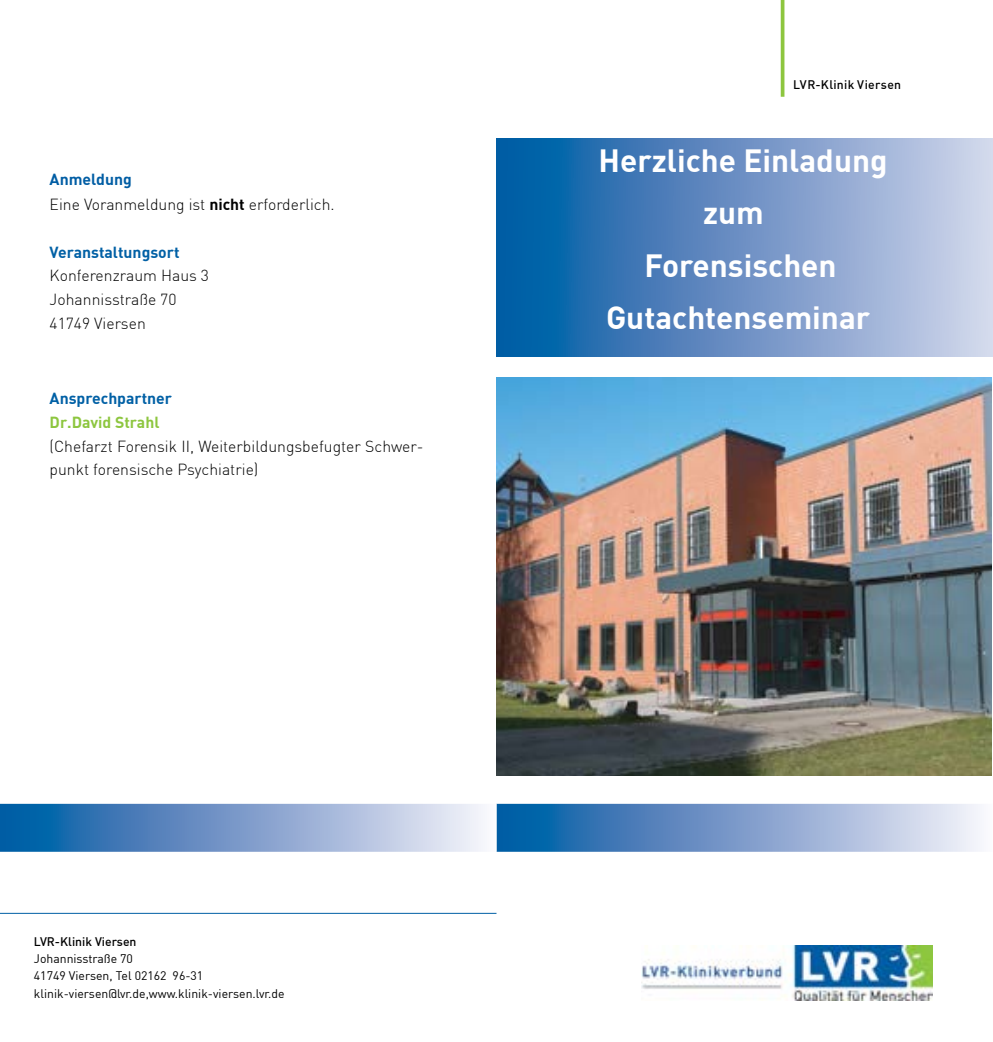
<style>
.page{position:relative;width:993px;height:1042px;background:#fff}
.page>*{position:absolute;margin:0;border:0;box-sizing:border-box;transform-origin:0 0}
.t1{font:700 31.5px "DIN";color:#fff}
.t2{font:300 15.75px/23.6px "DIN";color:#000}
.t3{font:700 15.75px "DIN";color:#0060a5}
.t4{font:700 15.75px "DIN";color:#8dc63f}
.t5{font:12.25px/17.3px "DIN";color:#000}
.t6{font:500 12.25px "DIN";letter-spacing:.025em;color:#000}
.t7{font:500 12.25px "DIN";color:#000}
.s1{font-weight:700;color:#005da4}
.s2{font-weight:700}
</style>
<div class="page">
<svg style="left:780px;top:0;width:4px;height:97px"></svg>
<img style="left:641px;top:945px;width:291px;height:56px">
<hr style="left:0;top:913px;width:496px;height:1px;background:#0060a5">
<img style="left:496px;top:377px;width:495px;height:398px">
<svg style="left:496px;top:139px;width:496px;height:217px;background:#6893c5"></svg>
<svg style="left:499px;top:807px;width:481px;height:42px;background:#7a9fcb"></svg>
<div style="left:496px;top:804px;width:496px;height:48px;border:2px solid #fff"></div>
<svg style="left:3px;top:807px;width:480px;height:42px;background:#799ecb"></svg>
<div style="left:0;top:804px;width:496px;height:48px;border:2px solid #fff"></div>
<p class="t2" style="left:50px;top:167px;width:286px;line-height:24.5px"><span class="s1">Anmeldung<br></span>Eine Voranmeldung ist <span class="s2">nicht</span> erforderlich.</p>
<p class="t3" style="left:50px;top:242px;width:131px">Veranstaltungsort</p>
<p class="t2" style="left:50px;top:264px;width:161px">Konferenzraum Haus 3<br>Johannisstraße 70<br>41749 Viersen</p>
<p class="t3" style="left:50px;top:388px;width:124px">Ansprechpartner</p>
<p class="t4" style="left:50px;top:412px;width:111px">Dr.David Strahl</p>
<p class="t2" style="left:50px;top:434px;width:375px">(Chefarzt Forensik II, Weiterbildungsbefugter Schwer&shy;punkt forensische Psychiatrie)</p>
<p class="t6" style="left:792px;top:77px;width:109px">LVR-Klinik Viersen</p>
<h1 class="t1" style="left:598px;top:140px;width:290px">Herzliche Einladung</h1>
<h1 class="t1" style="left:702px;top:192px;width:62px">zum</h1>
<h1 class="t1" style="left:644px;top:245px;width:193px">Forensischen</h1>
<h1 class="t1" style="left:606px;top:297px;width:265px">Gutachtenseminar</h1>
<p class="t7" style="left:34px;top:933px;width:104px">LVR-Klinik Viersen</p>
<p class="t5" style="left:34px;top:949px;width:252px">Johannisstraße 70<br>41749 Viersen, Tel 02162 96-31 klinik-viersen@lvr.de,www.klinik-viersen.lvr.de</p>
</div>
